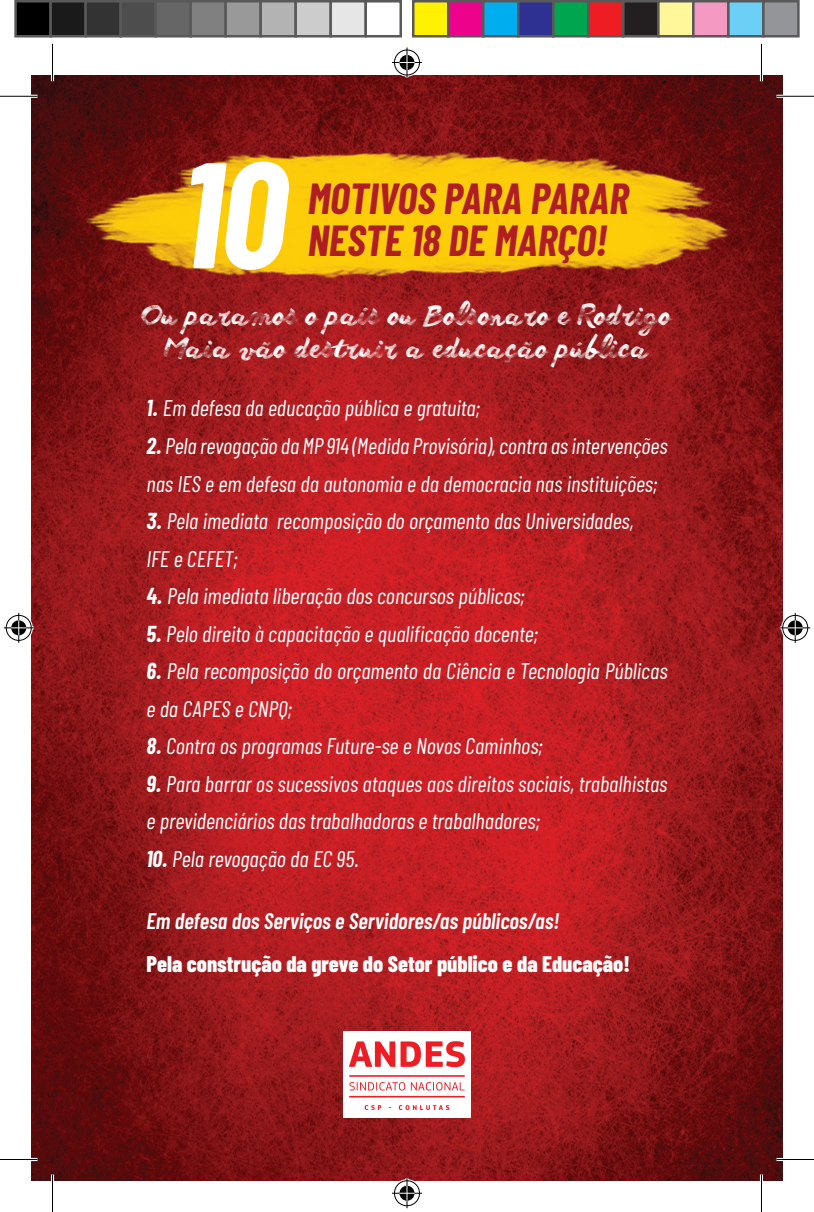
<style>
.page{position:relative;width:814px;height:1212px;background:#fff}
.page>*{position:absolute;margin:0;border:0;box-sizing:border-box;transform-origin:0 0}
.t1{font:italic 700 150px "Barlow Condensed";color:#fff}
.t2{font:italic 700 42.5px "Barlow Condensed";color:#af1e22}
.t3{font:27.5px/33px "Another Wet Shabby";color:#fff;text-align:center}
.t4{font:italic 22.5px/37.5px "Barlow Condensed";color:#fff}
.t5{font:800 22.5px "Barlow Condensed";color:#fff}
.t6{font:italic 600 22.5px "Barlow Condensed";color:#fff}
.s1{font-weight:700}
</style>
<div class="page">
<img style="left:31px;top:75px;width:751px;height:1105px">
<div style="left:343px;top:1031px;width:128px;height:87px;background:#fff"></div>
<svg style="left:349px;top:1041px;width:116px;height:26px"></svg>
<svg style="left:349px;top:1096px;width:116px;height:1px"></svg>
<svg style="left:349px;top:1075px;width:116px;height:15px"></svg>
<svg style="left:365px;top:1105px;width:16px;height:5px"></svg>
<svg style="left:399px;top:1105px;width:50px;height:5px"></svg>
<hr style="left:0;top:95px;width:38px;height:3px;background:#fff">
<hr style="left:776px;top:95px;width:38px;height:3px;background:#fff">
<hr style="left:0;top:1158px;width:38px;height:3px;background:#fff">
<hr style="left:776px;top:1158px;width:38px;height:3px;background:#fff">
<hr style="left:51px;top:44px;width:3px;height:37px;background:#fff">
<hr style="left:51px;top:1174px;width:3px;height:38px;background:#fff">
<hr style="left:760px;top:44px;width:3px;height:37px;background:#fff">
<hr style="left:760px;top:1174px;width:3px;height:38px;background:#fff">
<hr style="left:0;top:96px;width:38px;height:1px;background:#000">
<hr style="left:776px;top:96px;width:38px;height:1px;background:#000">
<hr style="left:0;top:1159px;width:38px;height:1px;background:#000">
<hr style="left:776px;top:1159px;width:38px;height:1px;background:#000">
<hr style="left:52px;top:44px;width:1px;height:37px;background:#000">
<hr style="left:52px;top:1174px;width:1px;height:38px;background:#000">
<hr style="left:761px;top:44px;width:1px;height:37px;background:#000">
<hr style="left:761px;top:1174px;width:1px;height:38px;background:#000">
<div style="left:393px;top:48px;width:28px;height:29px;border:3px solid #fff;border-radius:50%"></div>
<hr style="left:392px;top:61px;width:30px;height:3px;background:#fff">
<hr style="left:405px;top:48px;width:3px;height:30px;background:#fff">
<div style="left:398px;top:53px;width:18px;height:19px;border:3px solid #fff;border-radius:50%"></div>
<div style="left:394px;top:50px;width:26px;height:25px;border:1px solid #000;border-radius:50%"></div>
<hr style="left:392px;top:62px;width:30px;height:1px;background:#000">
<hr style="left:406px;top:48px;width:1px;height:30px;background:#000">
<svg style="left:399px;top:55px;width:15px;height:15px"></svg>
<div style="left:393px;top:1179px;width:28px;height:28px;border:3px solid #fff;border-radius:50%"></div>
<svg style="left:392px;top:1191px;width:30px;height:4px"></svg>
<hr style="left:405px;top:1178px;width:3px;height:30px;background:#fff">
<div style="left:398px;top:1184px;width:18px;height:18px;border:3px solid #fff;border-radius:50%"></div>
<div style="left:394px;top:1180px;width:26px;height:26px;border:1px solid #000;border-radius:50%"></div>
<hr style="left:392px;top:1193px;width:30px;height:1px;background:#000">
<hr style="left:406px;top:1178px;width:1px;height:30px;background:#000">
<svg style="left:399px;top:1185px;width:15px;height:15px"></svg>
<div style="left:5px;top:614px;width:28px;height:28px;border:3px solid #fff;border-radius:50%"></div>
<hr style="left:4px;top:626px;width:30px;height:3px;background:#fff">
<hr style="left:17px;top:613px;width:3px;height:30px;background:#fff">
<div style="left:10px;top:619px;width:18px;height:18px;border:3px solid #fff;border-radius:50%"></div>
<div style="left:6px;top:615px;width:26px;height:26px;border:1px solid #000;border-radius:50%"></div>
<hr style="left:4px;top:627px;width:30px;height:1px;background:#000">
<hr style="left:18px;top:613px;width:1px;height:30px;background:#000">
<svg style="left:11px;top:620px;width:15px;height:15px"></svg>
<div style="left:781px;top:614px;width:28px;height:28px;border:3px solid #fff;border-radius:50%"></div>
<hr style="left:780px;top:626px;width:30px;height:3px;background:#fff">
<hr style="left:793px;top:613px;width:3px;height:30px;background:#fff">
<div style="left:786px;top:619px;width:18px;height:18px;border:3px solid #fff;border-radius:50%"></div>
<div style="left:782px;top:615px;width:26px;height:26px;border:1px solid #000;border-radius:50%"></div>
<hr style="left:780px;top:627px;width:30px;height:1px;background:#000">
<hr style="left:794px;top:613px;width:1px;height:30px;background:#000">
<svg style="left:787px;top:620px;width:15px;height:15px"></svg>
<div style="left:16px;top:1px;width:35px;height:35px;background:#000"></div>
<div style="left:14px;top:0;width:38px;height:38px;border:2px solid #595959"></div>
<div style="left:51px;top:1px;width:35px;height:35px;background:#1a1a1a"></div>
<div style="left:49px;top:0;width:38px;height:38px;border:2px solid #595959"></div>
<div style="left:86px;top:1px;width:35px;height:35px;background:#333"></div>
<div style="left:84px;top:0;width:38px;height:38px;border:2px solid #595959"></div>
<div style="left:121px;top:1px;width:35px;height:35px;background:#4d4d4d"></div>
<div style="left:119px;top:0;width:38px;height:38px;border:2px solid #595959"></div>
<div style="left:156px;top:1px;width:35px;height:35px;background:#666"></div>
<div style="left:154px;top:0;width:38px;height:38px;border:2px solid #595959"></div>
<div style="left:191px;top:1px;width:35px;height:35px;background:#808080"></div>
<div style="left:189px;top:0;width:38px;height:38px;border:2px solid #595959"></div>
<div style="left:226px;top:1px;width:35px;height:35px;background:#999"></div>
<div style="left:224px;top:0;width:38px;height:38px;border:2px solid #595959"></div>
<div style="left:261px;top:1px;width:35px;height:35px;background:#b3b3b3"></div>
<div style="left:259px;top:0;width:38px;height:38px;border:2px solid #595959"></div>
<div style="left:296px;top:1px;width:35px;height:35px;background:#ccc"></div>
<div style="left:294px;top:0;width:38px;height:38px;border:2px solid #595959"></div>
<div style="left:331px;top:1px;width:35px;height:35px;background:#e6e6e6"></div>
<div style="left:329px;top:0;width:38px;height:38px;border:2px solid #595959"></div>
<div style="left:364px;top:0;width:38px;height:38px;border:2px solid #595959"></div>
<div style="left:413px;top:1px;width:35px;height:35px;background:#fff101"></div>
<div style="left:412px;top:0;width:37px;height:38px;border:2px solid #595959"></div>
<div style="left:448px;top:1px;width:35px;height:35px;background:#ed028c"></div>
<div style="left:447px;top:0;width:37px;height:38px;border:2px solid #595959"></div>
<div style="left:483px;top:1px;width:35px;height:35px;background:#00aeef"></div>
<div style="left:482px;top:0;width:37px;height:38px;border:2px solid #595959"></div>
<div style="left:518px;top:1px;width:35px;height:35px;background:#2e3092"></div>
<div style="left:517px;top:0;width:37px;height:38px;border:2px solid #595959"></div>
<div style="left:553px;top:1px;width:35px;height:35px;background:#00a54f"></div>
<div style="left:552px;top:0;width:37px;height:38px;border:2px solid #595959"></div>
<div style="left:588px;top:1px;width:35px;height:35px;background:#ee1d23"></div>
<div style="left:587px;top:0;width:37px;height:38px;border:2px solid #595959"></div>
<div style="left:623px;top:1px;width:35px;height:35px;background:#231f20"></div>
<div style="left:622px;top:0;width:37px;height:38px;border:2px solid #595959"></div>
<div style="left:658px;top:1px;width:35px;height:35px;background:#fff79a"></div>
<div style="left:657px;top:0;width:37px;height:38px;border:2px solid #595959"></div>
<div style="left:693px;top:1px;width:35px;height:35px;background:#f499c2"></div>
<div style="left:692px;top:0;width:37px;height:38px;border:2px solid #595959"></div>
<div style="left:728px;top:1px;width:35px;height:35px;background:#6bcff6"></div>
<div style="left:727px;top:0;width:37px;height:38px;border:2px solid #595959"></div>
<div style="left:763px;top:1px;width:35px;height:35px;background:#939598"></div>
<div style="left:762px;top:0;width:37px;height:38px;border:2px solid #595959"></div>
<h1 class="t1" style="left:181px;top:121px;width:106px">10</h1>
<h2 class="t2" style="left:308px;top:172px;width:322px">MOTIVOS PARA PARAR</h2>
<h2 class="t2" style="left:308px;top:215px;width:301px">NESTE 18 DE MARÇO!</h2>
<p class="t3" style="left:142px;top:299px;width:530px">Ou paramos o país ou Bolsonaro e Rodrigo<br>Maia vão destruir a educação pública</p>
<p class="t4" style="left:146px;top:389px;width:335px"><span class="s1">1.</span> Em defesa da educação pública e gratuita;</p>
<p class="t4" style="left:146px;top:426px;width:522px"><span class="s1">2.</span> Pela revogação da MP 914 (Medida Provisória), contra as intervenções nas IES e em defesa da autonomia e da democracia nas instituições;</p>
<p class="t4" style="left:146px;top:501px;width:489px"><span class="s1">3.</span> Pela imediata recomposição do orçamento das Universidades,<br>IFE e CEFET;</p>
<p class="t4" style="left:146px;top:576px;width:380px"><span class="s1">4.</span> Pela imediata liberação dos concursos públicos;</p>
<p class="t4" style="left:146px;top:614px;width:393px"><span class="s1">5.</span> Pelo direito à capacitação e qualificação docente;</p>
<p class="t4" style="left:146px;top:651px;width:522px"><span class="s1">6.</span> Pela recomposição do orçamento da Ciência e Tecnologia Públicas e da CAPES e CNPQ;</p>
<p class="t4" style="left:146px;top:726px;width:398px"><span class="s1">8.</span> Contra os programas Future-se e Novos Caminhos;</p>
<p class="t4" style="left:146px;top:764px;width:522px"><span class="s1">9.</span> Para barrar os sucessivos ataques aos direitos sociais, trabalhistas e previdenciários das trabalhadoras e trabalhadores;</p>
<p class="t4" style="left:146px;top:839px;width:214px"><span class="s1">10.</span> Pela revogação da EC 95.</p>
<p class="t6" style="left:146px;top:907px;width:414px">Em defesa dos Serviços e Servidores/as públicos/as!</p>
<p class="t5" style="left:146px;top:949px;width:485px">Pela construção da greve do Setor público e da Educação!</p>
</div>
